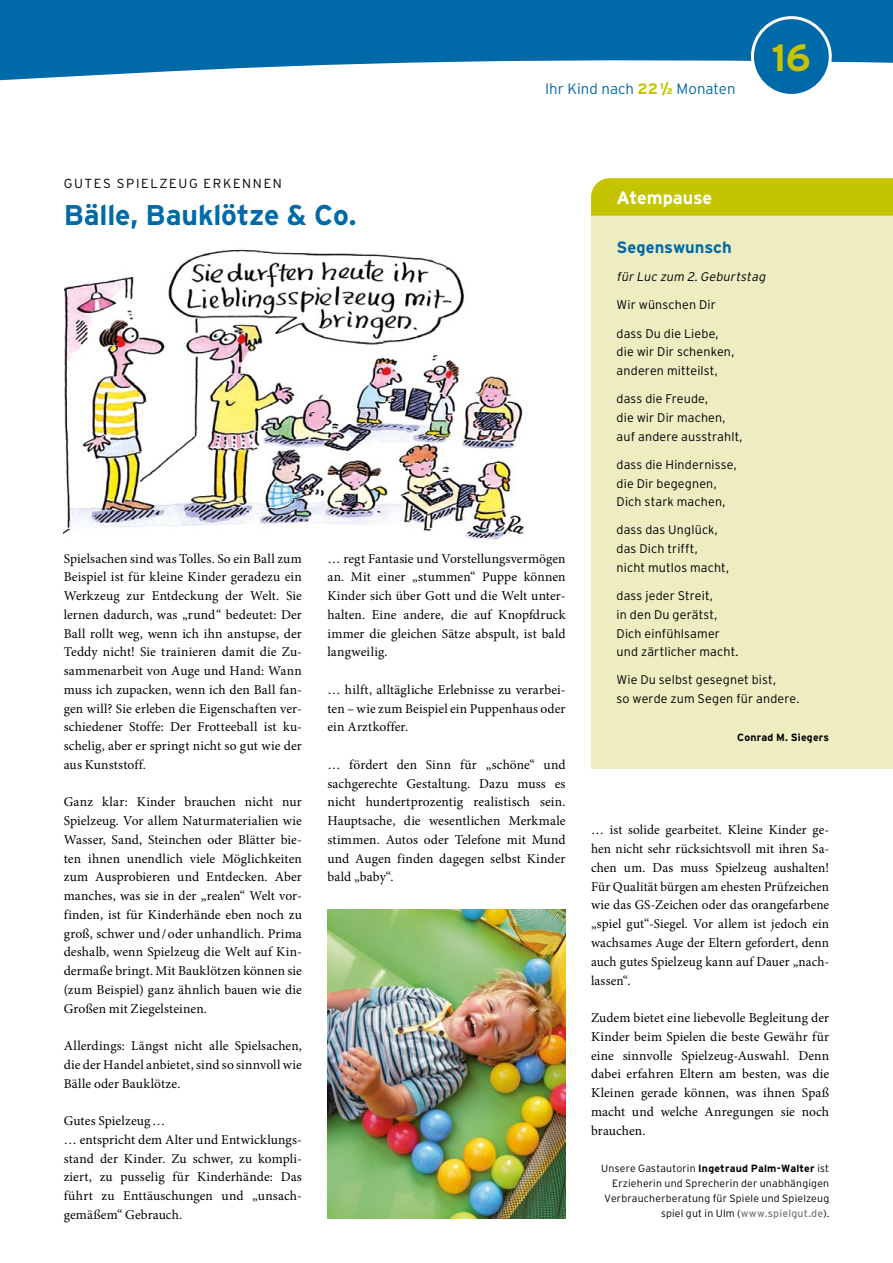
<style>
.page{position:relative;width:893px;height:1263px;background:#fff}
.page>*{position:absolute;margin:0;border:0;box-sizing:border-box;transform-origin:0 0}
.t1{font:700 37.95px "Interstate";color:#c5c400}
.Headline__2015{font:700 28.5px "Interstate";letter-spacing:-.005em;color:#0069a7}
.Kasten_Dachzeile__20{font:700 18px "Interstate";letter-spacing:-.005em;color:#fff}
.Kasten_Head__2015{font:700 16.5px "Interstate";color:#0069a7}
.t2{font:300 15px "Interstate";letter-spacing:.005em;color:#0069a7}
.Lauftext__2015{font:13.5px/18.8px "Minion Pro";letter-spacing:.005em;color:#000;text-align:justify}
.Dachzeile__2015{font:300 13.2px "Interstate";letter-spacing:.12em;color:#000}
.Kasten_Lauftext__201{font:300 12.6px/18.8px "Interstate";letter-spacing:.01em;color:#000}
.Kasten_Lauftext__201-2{font:italic 300 12.6px "Interstate";color:#000}
.Autor__2015{font:300 10.5px/15px "Interstate";letter-spacing:.02em;color:#000;text-align:right}
.Autor__2015-2{font:700 10.5px "Interstate";letter-spacing:.02em;color:#000}
.s1{font-weight:700;color:#c5c400}
.s2{font-weight:900;font-size:8.25px;color:#c5c400}
.s3{font-weight:700}
.s4{font-weight:400;color:#7c7b7b}
</style>
<div class="page">
<div style="left:591px;top:200px;width:302px;height:569px;background:#eeecc1"></div>
<div style="left:591px;top:178px;width:302px;height:38px;background:#c5c400"></div>
<img style="left:64px;top:249px;width:460px;height:291px">
<img style="left:327px;top:909px;width:239px;height:310px">
<svg style="left:0;top:0;width:893px;height:81px;fill:#0069a7"></svg>
<div style="left:752px;top:18px;width:78px;height:77px;background:#0069a7;border-radius:50%"></div>
<div style="left:751px;top:16px;width:81px;height:81px;border:3px solid #fff;border-radius:50%"></div>
<p class="Dachzeile__2015" style="left:64px;top:175px;width:220px">GUTES SPIELZEUG ERKENNEN</p>
<p class="Headline__2015" style="left:64px;top:199px;width:294px">Bälle, Bauklötze &amp; Co.</p>
<p class="t2" style="left:545px;top:80px;width:192px">Ihr Kind nach <span class="s1">22</span> <sup>1</sup><span class="s1">/</span><span class="s2">2</span> Monaten</p>
<p class="Kasten_Dachzeile__20" style="left:617px;top:188px;width:97px">Atempause</p>
<p class="t1" style="left:772px;top:36px;width:41px">16</p>
<p class="Lauftext__2015" style="left:64px;top:549px;width:240px">Spielsachen sind was Tolles. So ein Ball zum Beispiel ist für kleine Kinder geradezu ein Werkzeug zur Entdeckung der Welt. Sie lernen dadurch, was „rund“ bedeutet: Der Ball rollt weg, wenn ich ihn anstupse, der Teddy nicht! Sie trainieren damit die Zu&shy;sammenarbeit von Auge und Hand: Wann muss ich zupacken, wenn ich den Ball fan&shy;gen will? Sie erleben die Eigenschaften ver&shy;schiedener Stoffe: Der Frotteeball ist ku&shy;schelig, aber er springt nicht so gut wie der aus Kunststoff.</p>
<p class="Lauftext__2015" style="left:64px;top:793px;width:240px">Ganz klar: Kinder brauchen nicht nur Spielzeug. Vor allem Naturmaterialien wie Wasser, Sand, Steinchen oder Blätter bie&shy;ten ihnen unendlich viele Möglichkeiten zum Ausprobieren und Entdecken. Aber manches, was sie in der „realen“ Welt vor&shy;finden, ist für Kinderhände eben noch zu groß, schwer und/oder unhandlich. Prima deshalb, wenn Spielzeug die Welt auf Kin&shy;dermaße bringt. Mit Bauklötzen können sie (zum Beispiel) ganz ähnlich bauen wie die Großen mit Ziegelsteinen.</p>
<p class="Lauftext__2015" style="left:64px;top:1036px;width:240px">Allerdings: Längst nicht alle Spielsachen, die der Handel anbietet, sind so sinnvoll wie Bälle oder Bauklötze.</p>
<p class="Lauftext__2015" style="left:64px;top:1111px;width:103px">Gutes Spielzeug…</p>
<p class="Lauftext__2015" style="left:64px;top:1130px;width:240px">… entspricht dem Alter und Entwicklungs&shy;stand der Kinder. Zu schwer, zu kompli&shy;ziert, zu pusselig für Kinderhände: Das führt zu Enttäuschungen und „unsach&shy;gemäßem“ Gebrauch.</p>
<p class="Lauftext__2015" style="left:327px;top:549px;width:240px">… regt Fantasie und Vorstellungsvermögen an. Mit einer „stummen“ Puppe können Kinder sich über Gott und die Welt unter&shy;halten. Eine andere, die auf Knopfdruck immer die gleichen Sätze abspult, ist bald langweilig.</p>
<p class="Lauftext__2015" style="left:327px;top:680px;width:240px">… hilft, alltägliche Erlebnisse zu verarbei&shy;ten – wie zum Beispiel ein Puppenhaus oder ein Arztkoffer.</p>
<p class="Lauftext__2015" style="left:327px;top:755px;width:240px">… fördert den Sinn für „schöne“ und sachgerechte Gestaltung. Dazu muss es nicht hundertprozentig realistisch sein.<br>Hauptsache, die wesentlichen Merkmale stimmen. Autos oder Telefone mit Mund und Augen finden dagegen selbst Kinder bald „baby“.</p>
<p class="Kasten_Head__2015" style="left:617px;top:238px;width:117px">Segenswunsch</p>
<p class="Kasten_Lauftext__201-2" style="left:617px;top:270px;width:153px">für Luc zum 2.Geburtstag</p>
<p class="Kasten_Lauftext__201" style="left:617px;top:295px;width:101px">Wir wünschen Dir</p>
<p class="Kasten_Lauftext__201" style="left:617px;top:324px;width:119px">dass Du die Liebe, die wir Dir schenken, anderen mitteilst,</p>
<p class="Kasten_Lauftext__201" style="left:617px;top:389px;width:127px">dass die Freude,<br>die wir Dir machen, auf andere ausstrahlt,</p>
<p class="Kasten_Lauftext__201" style="left:617px;top:455px;width:122px">dass die Hindernisse, die Dir begegnen,<br>Dich stark machen,</p>
<p class="Kasten_Lauftext__201" style="left:617px;top:520px;width:114px">dass das Unglück, das Dich trifft, nicht mutlos macht,</p>
<p class="Kasten_Lauftext__201" style="left:617px;top:586px;width:123px">dass jeder Streit,<br>in den Du gerätst,<br>Dich einfühlsamer und zärtlicher macht.</p>
<p class="Kasten_Lauftext__201" style="left:617px;top:670px;width:184px">Wie Du selbst gesegnet bist,<br>so werde zum Segen für andere.</p>
<p class="Autor__2015-2" style="left:737px;top:731px;width:94px">Conrad M. Siegers</p>
<p class="Lauftext__2015" style="left:591px;top:821px;width:240px">… ist solide gearbeitet. Kleine Kinder ge&shy;hen nicht sehr rücksichtsvoll mit ihren Sa&shy;chen um. Das muss Spielzeug aushalten!<br>Für Qualität bürgen am ehesten Prüfzeichen wie das GS-Zeichen oder das orangefarbene „spiel gut“-Siegel. Vor allem ist jedoch ein wachsames Auge der Eltern gefordert, denn auch gutes Spielzeug kann auf Dauer „nach&shy;lassen“.</p>
<p class="Lauftext__2015" style="left:591px;top:1008px;width:240px">Zudem bietet eine liebevolle Begleitung der Kinder beim Spielen die beste Gewähr für eine sinnvolle Spielzeug-Auswahl. Denn dabei erfahren Eltern am besten, was die Kleinen gerade können, was ihnen Spaß macht und welche Anregungen sie noch brauchen.</p>
<p class="Autor__2015" style="left:601px;top:1161px;width:229px">Unsere Gastautorin <span class="s3">Ingetraud Palm-Walter</span> ist Erzieherin und Sprecherin der unabhängigen Verbraucherberatung für Spiele und Spielzeug spiel gut in Ulm (<span class="s4">www.spielgut.de</span>).</p>
</div>
